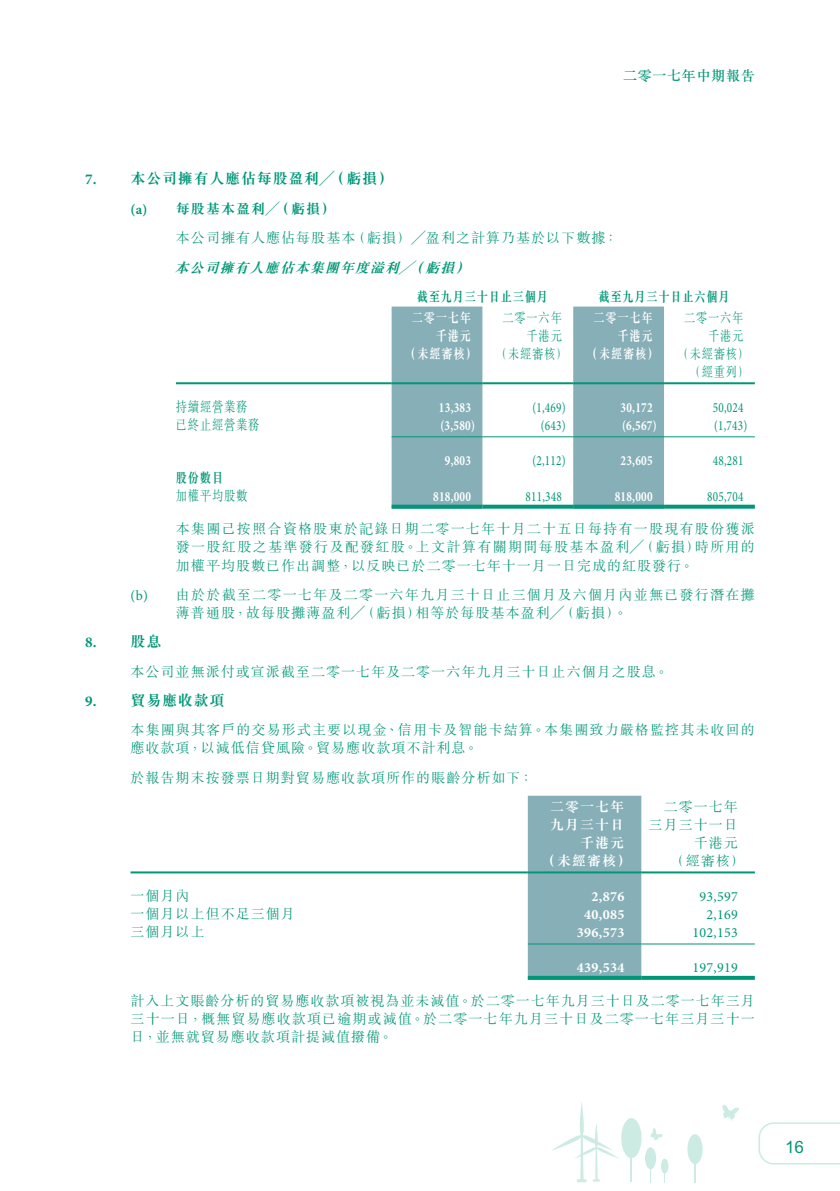
<style>
.page{position:relative;width:840px;height:1191px;background:#fff}
.page>*{position:absolute;margin:0;border:0;box-sizing:border-box;transform-origin:0 0}
.t1{font:700 17px "M Hei HK";color:#009778}
.t2{font:700 15px "M Sung HK";letter-spacing:.05em;color:#009778}
.t3{font:700 15px "Minion Pro";color:#009778}
.t4{font:300 14px/18px "M Sung HK";letter-spacing:.075em;color:#009778;text-align:right}
.t5{font:300 14px "M Sung HK";letter-spacing:.075em;color:#009778;scale:.8 1}
.t6{font:14px "Minion Pro";letter-spacing:.025em;color:#009778;scale:.8 1}
.t7{font:700 14px "Minion Pro";letter-spacing:.02em;color:#fff;scale:.8 1}
.t8{font:700 14px "M Sung HK";letter-spacing:.07em;color:#fff;scale:.8 1}
.t9{font:14px "Minion Pro";letter-spacing:.025em;color:#009778}
.t10{font:700 14px "M Sung HK";letter-spacing:.07em;color:#009778;scale:.8 1}
.t11{font:700 14px "Minion Pro";letter-spacing:.02em;color:#fff}
.t12{font:italic 700 14px "M Sung HK";color:#009778}
.t13{font:700 14px/18px "M Sung HK";letter-spacing:.07em;color:#fff}
.t14{font:700 14px "M Sung HK";letter-spacing:.07em;color:#009778}
.t15{font:500 14px "M Sung HK";letter-spacing:.05em;color:#009778}
.t16{font:700 14px "Minion Pro";color:#009778}
</style>
<div class="page">
<svg style="left:722px;top:1105px;width:17px;height:16px"></svg>
<svg style="left:694px;top:1164px;width:1px;height:18px"></svg>
<div style="left:687px;top:1134px;width:15px;height:30px;background:#ccebe3;border-radius:50%"></div>
<hr style="left:630px;top:1147px;width:2px;height:35px;background:#ccebe3">
<div style="left:621px;top:1118px;width:20px;height:40px;background:#ccebe3;border-radius:50%"></div>
<div style="left:644px;top:1147px;width:11px;height:22px;background:#ccebe3;border-radius:50%"></div>
<div style="left:660px;top:1158px;width:8px;height:15px;background:#ccebe3;border-radius:50%"></div>
<svg style="left:552px;top:1102px;width:66px;height:80px"></svg>
<svg style="left:649px;top:1128px;width:13px;height:13px"></svg>
<svg style="left:758px;top:1122px;width:81px;height:42px"></svg>
<svg style="left:391px;top:306px;width:272px;height:198px;fill:#87afb7"></svg>
<hr style="left:176px;top:382px;width:215px;height:2px;background:#009778">
<hr style="left:391px;top:382px;width:91px;height:2px;background:#009778">
<hr style="left:482px;top:382px;width:91px;height:2px;background:#009778">
<hr style="left:573px;top:382px;width:90px;height:2px;background:#009778">
<hr style="left:663px;top:382px;width:91px;height:2px;background:#009778">
<hr style="left:391px;top:436px;width:91px;height:1px;background:#009778">
<hr style="left:482px;top:436px;width:91px;height:1px;background:#009778">
<hr style="left:573px;top:436px;width:90px;height:1px;background:#009778">
<hr style="left:663px;top:436px;width:91px;height:1px;background:#009778">
<svg style="left:391px;top:504px;width:91px;height:4px"></svg>
<svg style="left:482px;top:504px;width:91px;height:4px"></svg>
<svg style="left:573px;top:504px;width:90px;height:4px"></svg>
<svg style="left:663px;top:504px;width:91px;height:4px"></svg>
<div style="left:527px;top:795px;width:114px;height:180px;background:#87afb7"></div>
<hr style="left:130px;top:871px;width:397px;height:2px;background:#009778">
<hr style="left:527px;top:871px;width:114px;height:2px;background:#009778">
<hr style="left:641px;top:871px;width:113px;height:2px;background:#009778">
<hr style="left:527px;top:943px;width:114px;height:1px;background:#009778">
<hr style="left:641px;top:943px;width:113px;height:1px;background:#009778">
<svg style="left:527px;top:975px;width:114px;height:4px"></svg>
<svg style="left:641px;top:975px;width:113px;height:4px"></svg>
<p class="t15" style="left:622px;top:66px;width:133px">二零一七年中期報告</p>
<p class="t3" style="left:85px;top:168px;width:13px">7.</p>
<p class="t3" style="left:85px;top:632px;width:13px">8.</p>
<p class="t3" style="left:85px;top:690px;width:13px">9.</p>
<p class="t2" style="left:130px;top:170px;width:264px">本公司擁有人應佔每股盈利╱（虧損(</p>
<p class="t16" style="left:130px;top:199px;width:18px">a( )</p>
<p class="t9" style="left:130px;top:586px;width:19px">b( )</p>
<p class="t2" style="left:130px;top:634px;width:32px">股息</p>
<p class="t14" style="left:176px;top:202px;width:161px">每股基本盈利╱（虧損(</p>
<p class="t4" style="left:351px;top:228px;width:268px">（虧損）╱盈利之計算乃基於以下數據：</p>
<p class="t4" style="left:176px;top:228px;width:181px">本公司擁有人應佔每股基本</p>
<p class="t12" style="left:399px;top:260px;width:60px">╱（虧損</p>
<p class="t12" style="left:455px;top:260px;width:19px">(</p>
<p class="t12" style="left:174px;top:260px;width:229px">本公司擁有人應佔本集團年度溢利</p>
<p class="t10" style="left:416px;top:290px;width:166px">截至九月三十日止三個月</p>
<p class="t10" style="left:598px;top:290px;width:166px">截至九月三十日止六個月</p>
<p class="t8" style="left:411px;top:310px;width:76px">二零一七年</p>
<p class="t5" style="left:502px;top:308px;width:76px">二零一六年</p>
<p class="t8" style="left:593px;top:310px;width:76px">二零一七年</p>
<p class="t5" style="left:683px;top:308px;width:76px">二零一六年</p>
<p class="t8" style="left:435px;top:328px;width:46px">千港元</p>
<p class="t5" style="left:526px;top:326px;width:46px">千港元</p>
<p class="t8" style="left:617px;top:328px;width:46px">千港元</p>
<p class="t5" style="left:707px;top:326px;width:46px">千港元</p>
<p class="t8" style="left:404px;top:346px;width:91px">（未經審核）</p>
<p class="t5" style="left:495px;top:344px;width:91px">（未經審核）</p>
<p class="t8" style="left:586px;top:346px;width:91px">（未經審核）</p>
<p class="t5" style="left:676px;top:344px;width:91px">（未經審核(</p>
<p class="t5" style="left:176px;top:397px;width:91px">持續經營業務</p>
<p class="t7" style="left:438px;top:397px;width:42px">13,383</p>
<p class="t6" style="left:532px;top:398px;width:43px">)1,469(</p>
<p class="t7" style="left:620px;top:397px;width:42px">30,172</p>
<p class="t5" style="left:688px;top:362px;width:76px">（經重列(</p>
<p class="t6" style="left:712px;top:398px;width:40px">50,024</p>
<p class="t5" style="left:176px;top:415px;width:106px">已終止經營業務</p>
<p class="t7" style="left:440px;top:415px;width:45px">)3,580(</p>
<p class="t6" style="left:540px;top:416px;width:33px">)643(</p>
<p class="t7" style="left:621px;top:415px;width:45px">)6,567(</p>
<p class="t6" style="left:713px;top:416px;width:43px">)1,743(</p>
<p class="t7" style="left:444px;top:450px;width:34px">9,803</p>
<p class="t6" style="left:532px;top:451px;width:43px">)2,112(</p>
<p class="t7" style="left:620px;top:450px;width:42px">23,605</p>
<p class="t6" style="left:712px;top:451px;width:40px">48,281</p>
<p class="t10" style="left:176px;top:471px;width:61px">股份數目</p>
<p class="t5" style="left:176px;top:486px;width:91px">加權平均股數</p>
<p class="t4" style="left:176px;top:519px;width:580px">本集團己按照合資格股東於記錄日期二零一七年十月二十五日每持有一股現有股份獲派時所用的</p>
<p class="t7" style="left:433px;top:486px;width:49px">818,000</p>
<p class="t6" style="left:525px;top:487px;width:47px">811,348</p>
<p class="t7" style="left:614px;top:486px;width:49px">818,000</p>
<p class="t6" style="left:706px;top:487px;width:47px">805,704</p>
<p class="t4" style="left:176px;top:537px;width:525px;text-align:left">發一股紅股之基準發行及配發紅股。上文計算有關期間每股基本盈利╱（虧損）加權平均股數已作出調整，以反映已於二零一七年十一月一日完成的紅股發行。</p>
<p class="t4" style="left:176px;top:585px;width:580px">由於於截至二零一七年及二零一六年九月三十日止三個月及六個月內並無已發行潛在攤</p>
<p class="t4" style="left:176px;top:603px;width:246px">薄普通股，故每股攤薄盈利╱（虧損）</p>
<p class="t4" style="left:415px;top:603px;width:213px">相等於每股基本盈利╱（虧損。(</p>
<p class="t4" style="left:130px;top:661px;width:539px">本公司並無派付或宣派截至二零一七年及二零一六年九月三十日止六個月之股息。</p>
<p class="t2" style="left:130px;top:693px;width:95px">貿易應收款項</p>
<p class="t4" style="left:130px;top:720px;width:625px;text-align:left">本集團與其客戶的交易形式主要以現金、信用卡及智能卡結算。本集團致力嚴格監控其未收回的應收款項，以減低信貸風險。貿易應收款項不計利息。</p>
<p class="t4" style="left:130px;top:767px;width:404px">於報告期末按發票日期對貿易應收款項所作的賬齡分析如下：</p>
<p class="t13" style="left:550px;top:797px;width:76px">二零一七年九月三十日</p>
<p class="t4" style="left:648px;top:797px;width:91px">二零一七年三月三十一日千港元</p>
<p class="t13" style="left:580px;top:833px;width:46px">千港元</p>
<p class="t13" style="left:541px;top:851px;width:91px">（未經審核）</p>
<p class="t4" style="left:669px;top:851px;width:76px">（經審核(</p>
<p class="t4" style="left:130px;top:886px;width:61px">一個月內</p>
<p class="t11" style="left:591px;top:886px;width:34px">2,876</p>
<p class="t9" style="left:699px;top:887px;width:40px">93,597</p>
<p class="t4" style="left:130px;top:904px;width:166px">一個月以上但不足三個月</p>
<p class="t11" style="left:584px;top:904px;width:42px">40,085</p>
<p class="t9" style="left:706px;top:905px;width:33px">2,169</p>
<p class="t4" style="left:130px;top:922px;width:76px">三個月以上</p>
<p class="t11" style="left:576px;top:922px;width:49px">396,573</p>
<p class="t9" style="left:692px;top:923px;width:47px">102,153</p>
<p class="t11" style="left:576px;top:957px;width:49px">439,534</p>
<p class="t4" style="left:130px;top:990px;width:625px;text-align:justify">計入上文賬齡分析的貿易應收款項被視為並未減值。於二零一七年九月三十日及二零一七年三月三十一日，概無貿易應收款項已逾期或減值。於二零一七年九月三十日及二零一七年三月三十一日，並無就貿易應收款項計提減值撥備。</p>
<p class="t9" style="left:692px;top:958px;width:47px">197,919</p>
<p class="t1" style="left:784px;top:1134px;width:20px">16</p>
</div>
